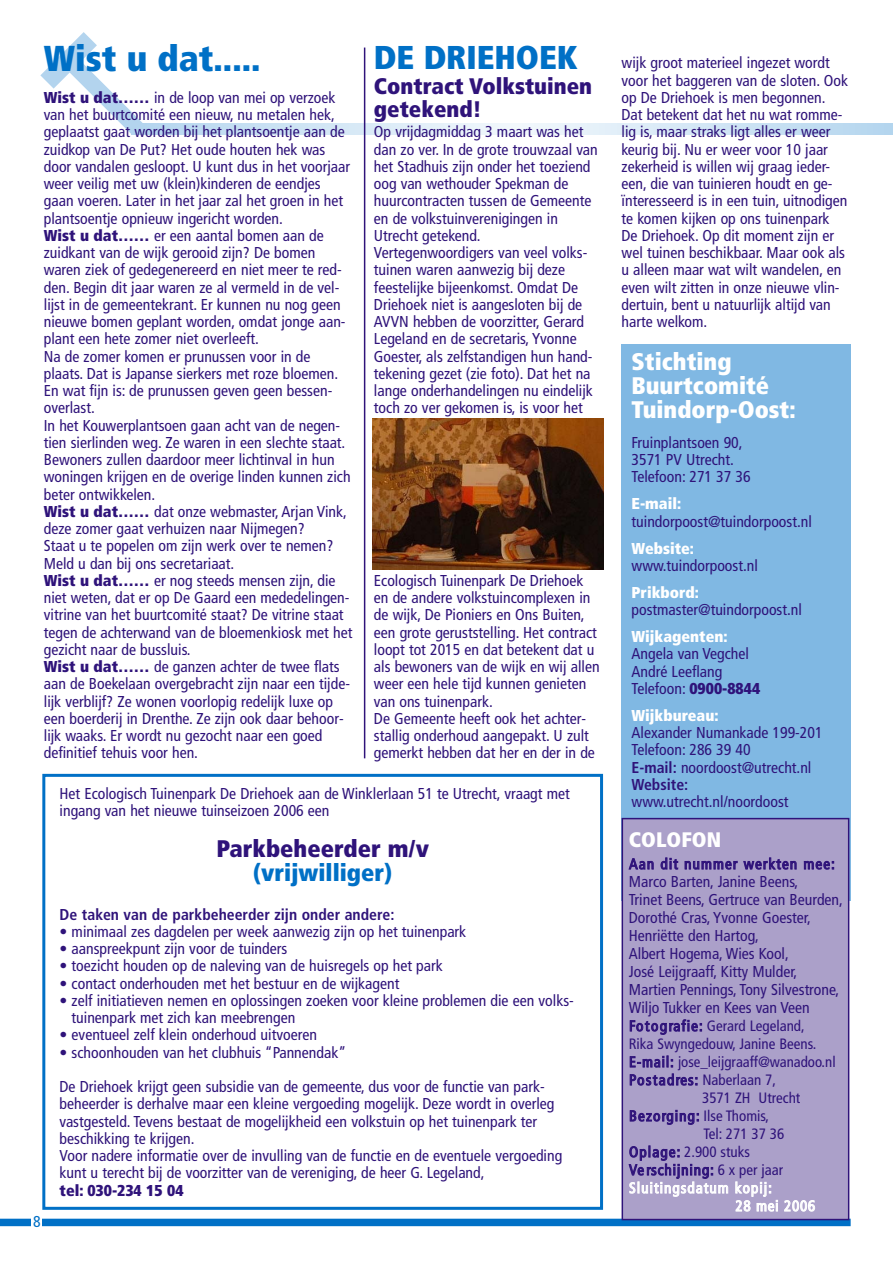
<style>
.page{position:relative;width:893px;height:1263px;background:#fff}
.page>*{position:absolute;margin:0;border:0;box-sizing:border-box;transform-origin:0 0}
.t1{font:900 condensed 36px "Frutiger";color:#0070c6}
.t2{font:900 condensed 33px "Frutiger";color:#0070c6}
.t3{font:900 condensed 24px/24px "Frutiger";color:#fff}
.t4{font:900 condensed 24px "Frutiger";color:#2f137a}
.t5{font:900 condensed 24px "Frutiger";color:#0070c6}
.t6{font:900 condensed 22.5px/22.5px "Frutiger";color:#2f137a}
.t7{font:900 condensed 21px "Frutiger";color:#fff}
.t8{font:condensed 15.75px/17.2px "Frutiger";color:#2f137a}
.t9{font:900 condensed 15.75px "Frutiger";color:#fff}
.t10{font:700 condensed 15.75px "Frutiger";color:#2f137a}
.t11{font:900 condensed 15.75px "Frutiger";color:#2f137a}
.t12{font:condensed 15.75px "Frutiger";color:#0070c6}
.t13{font:condensed 15px "Frutiger";color:#2f137a}
.t14{font:condensed 15px/18px "Frutiger";letter-spacing:.075em;color:#fff}
.t15{font:condensed 15px "Frutiger";letter-spacing:.08em;color:#2f137a}
.t16{font:condensed 15px "Frutiger";letter-spacing:.065em;color:#2f137a}
.s1{font-weight:900}
.s2{font-weight:700}
</style>
<div class="page">
<div style="left:0;top:1219px;width:850px;height:7px;background:#0070c6"></div>
<div style="left:219px;top:123px;width:594px;height:12px;background:#c1ddf1"></div>
<div style="left:242px;top:123px;width:547px;height:12px;background:#c5dff2"></div>
<div style="left:266px;top:123px;width:499px;height:12px;background:#c9e1f3"></div>
<div style="left:290px;top:123px;width:451px;height:12px;background:#cde3f4"></div>
<div style="left:314px;top:123px;width:404px;height:12px;background:#d1e5f5"></div>
<div style="left:338px;top:123px;width:356px;height:12px;background:#d5e8f6"></div>
<svg style="left:363px;top:123px;width:3px;height:12px"></svg>
<div style="left:367px;top:123px;width:297px;height:12px;background:#daeaf7"></div>
<div style="left:391px;top:123px;width:249px;height:12px;background:#deedf8"></div>
<div style="left:415px;top:123px;width:202px;height:12px;background:#e2eff9"></div>
<div style="left:438px;top:123px;width:155px;height:12px;background:#e6f1f9"></div>
<div style="left:462px;top:123px;width:107px;height:12px;background:#eaf3fa"></div>
<div style="left:486px;top:123px;width:59px;height:12px;background:#eef6fb"></div>
<div style="left:510px;top:123px;width:12px;height:12px;background:#f2f8fc"></div>
<div style="left:31px;top:1214px;width:11px;height:48px;background:#fff"></div>
<hr style="left:364px;top:48px;width:1px;height:710px;background:#2f137a">
<div style="left:621px;top:345px;width:229px;height:556px;background:#80b8e3"></div>
<div style="left:622px;top:819px;width:226px;height:401px;background:#aba0c9"></div>
<div style="left:621px;top:818px;width:228px;height:402px;border:2px solid #2f137a"></div>
<div style="left:42px;top:774px;width:561px;height:436px;border:3px solid #0070c6"></div>
<img style="left:372px;top:418px;width:231px;height:152px">
<svg style="left:131px;top:123px;width:27px;height:12px"></svg>
<h1 class="t1" style="left:44px;top:44px;width:218px">Wist u dat.....</h1>
<p class="t8" style="left:44px;top:90px;width:310px"><span class="s1">Wist u dat……</span> in de loop van mei op verzoek van het buurtcomité een nieuw, nu metalen hek, geplaatst gaat worden bij het plantsoentje aan de zuidkop van De Put? Het oude houten hek was door vandalen gesloopt. U kunt dus in het voorjaar weer veilig met uw (klein)kinderen de eendjes gaan voeren. Later in het jaar zal het groen in het plantsoentje opnieuw ingericht worden.<br><span class="s1">Wist u dat……</span> er een aantal bomen aan de zuidkant van de wijk gerooid zijn? De bomen waren ziek of gedegenereerd en niet meer te red&shy;den. Begin dit jaar waren ze al vermeld in de vel&shy;lijst in de gemeentekrant. Er kunnen nu nog geen nieuwe bomen geplant worden, omdat jonge aan&shy;plant een hete zomer niet overleeft.<br>Na de zomer komen er prunussen voor in de plaats. Dat is Japanse sierkers met roze bloemen.<br>En wat fijn is: de prunussen geven geen bessen&shy;overlast.<br>In het Kouwerplantsoen gaan acht van de negen&shy;tien sierlinden weg. Ze waren in een slechte staat.<br>Bewoners zullen daardoor meer lichtinval in hun woningen krijgen en de overige linden kunnen zich beter ontwikkelen.<br><span class="s1">Wist u dat……</span> dat onze webmaster, Arjan Vink, deze zomer gaat verhuizen naar Nijmegen?<br>Staat u te popelen om zijn werk over te nemen?<br>Meld u dan bij ons secretariaat.<br><span class="s1">Wist u dat……</span> er nog steeds mensen zijn, die niet weten, dat er op De Gaard een mededelingen&shy;vitrine van het buurtcomité staat? De vitrine staat tegen de achterwand van de bloemenkiosk met het gezicht naar de bussluis.<br><span class="s1">Wist u dat……</span> de ganzen achter de twee flats aan de Boekelaan overgebracht zijn naar een tijde&shy;lijk verblijf? Ze wonen voorlopig redelijk luxe op een boerderij in Drenthe. Ze zijn ook daar behoor&shy;lijk waaks. Er wordt nu gezocht naar een goed definitief tehuis voor hen.</p>
<h2 class="t2" style="left:374px;top:44px;width:205px">DE DRIEHOEK</h2>
<h3 class="t6" style="left:374px;top:77px;width:220px">Contract Volkstuinen getekend!</h3>
<p class="t8" style="left:374px;top:124px;width:225px">Op vrijdagmiddag 3 maart was het dan zo ver. In de grote trouwzaal van het Stadhuis zijn onder het toeziend oog van wethouder Spekman de huurcontracten tussen de Gemeente en de volkstuinverenigingen in Utrecht getekend.<br>Vertegenwoordigers van veel volks&shy;tuinen waren aanwezig bij deze feestelijke bijeenkomst. Omdat De Driehoek niet is aangesloten bij de AVVN hebben de voorzitter, Gerard Legeland en de secretaris, Yvonne Goester, als zelfstandigen hun hand&shy;tekening gezet (zie foto). Dat het na lange onderhandelingen nu eindelijk toch zo ver gekomen is, is voor het</p>
<p class="t8" style="left:374px;top:573px;width:227px">Ecologisch Tuinenpark De Driehoek en de andere volkstuincomplexen in de wijk, De Pioniers en Ons Buiten, een grote geruststelling. Het contract loopt tot 2015 en dat betekent dat u als bewoners van de wijk en wij allen weer een hele tijd kunnen genieten van ons tuinenpark.<br>De Gemeente heeft ook het achter&shy;stallig onderhoud aangepakt. U zult gemerkt hebben dat her en der in de</p>
<p class="t12" style="left:33px;top:1215px;width:9px">8</p>
<p class="t8" style="left:60px;top:786px;width:511px">Het Ecologisch Tuinenpark De Driehoek aan de Winklerlaan 51 te Utrecht, vraagt met ingang van het nieuwe tuinseizoen 2006 een</p>
<h3 class="t4" style="left:216px;top:839px;width:214px">Parkbeheerder m/v</h3>
<h3 class="t5" style="left:253px;top:863px;width:141px">(vrijwilliger)</h3>
<p class="t10" style="left:60px;top:908px;width:336px">De taken van de parkbeheerder zijn onder andere:</p>
<p class="t8" style="left:60px;top:924px;width:408px">• minimaal zes dagdelen per week aanwezig zijn op het tuinenpark</p>
<p class="t8" style="left:60px;top:941px;width:229px">• aanspreekpunt zijn voor de tuinders</p>
<p class="t8" style="left:60px;top:958px;width:385px">• toezicht houden op de naleving van de huisregels op het park</p>
<p class="t8" style="left:60px;top:976px;width:341px">• contact onderhouden met het bestuur en de wijkagent</p>
<p class="t8" style="left:72px;top:993px;width:503px;text-indent:-12px">• zelf initiatieven nemen en oplossingen zoeken voor kleine problemen die een volks&shy;tuinenpark met zich kan meebrengen</p>
<p class="t8" style="left:60px;top:1027px;width:259px">• eventueel zelf klein onderhoud uitvoeren</p>
<p class="t8" style="left:60px;top:1036px;width:486px;line-height:34.5px">• schoonhouden van het clubhuis “Pannendak”<br>De Driehoek krijgt geen subsidie van de gemeente, dus voor de functie van park-</p>
<p class="t8" style="left:60px;top:1096px;width:504px">beheerder is derhalve maar een kleine vergoeding mogelijk. Deze wordt in overleg vastgesteld. Tevens bestaat de mogelijkheid een volkstuin op het tuinenpark ter beschikking te krijgen.<br>Voor nadere informatie over de invulling van de functie en de eventuele vergoeding kunt u terecht bij de voorzitter van de vereniging, de heer G. Legeland,</p>
<p class="t11" style="left:60px;top:1184px;width:125px">tel: 030-234 15 04</p>
<p class="t8" style="left:621px;top:55px;width:228px">wijk groot materieel ingezet wordt voor het baggeren van de sloten. Ook op De Driehoek is men begonnen.<br>Dat betekent dat het nu wat romme&shy;lig is, maar straks ligt alles er weer keurig bij. Nu er weer voor 10 jaar zekerheid is willen wij graag ieder&shy;een, die van tuinieren houdt en ge&shy;ïnteresseerd is in een tuin, uitnodigen te komen kijken op ons tuinenpark De Driehoek. Op dit moment zijn er wel tuinen beschikbaar. Maar ook als u alleen maar wat wilt wandelen, en even wilt zitten in onze nieuwe vlin&shy;dertuin, bent u natuurlijk altijd van harte welkom.</p>
<h3 class="t3" style="left:631px;top:352px;width:165px">Stichting<br>Buurtcomité<br>Tuindorp-Oost:</h3>
<p class="t8" style="left:631px;top:435px;width:121px">Fruinplantsoen 90,<br>3571 PV Utrecht.<br>Telefoon: 271 37 36</p>
<p class="t9" style="left:631px;top:497px;width:51px">E-mail:</p>
<p class="t8" style="left:631px;top:514px;width:182px">tuindorpoost@tuindorpoost.nl</p>
<p class="t9" style="left:631px;top:542px;width:64px">Website:</p>
<p class="t8" style="left:631px;top:558px;width:128px">www.tuindorpoost.nl</p>
<p class="t9" style="left:631px;top:586px;width:69px">Prikbord:</p>
<p class="t8" style="left:631px;top:602px;width:172px">postmaster@tuindorpoost.nl</p>
<p class="t9" style="left:631px;top:630px;width:97px">Wijkagenten:</p>
<p class="t8" style="left:631px;top:646px;width:130px">Angela van Vegchel<br>André Leeflang<br>Telefoon: <span class="s1">0900-8844</span></p>
<p class="t9" style="left:631px;top:709px;width:88px">Wijkbureau:</p>
<p class="t8" style="left:631px;top:725px;width:192px">Alexander Numankade 199-201<br>Telefoon: 286 39 40<br><span class="s2">E-mail:</span> noordoost@utrecht.nl<br><span class="s2">Website:</span></p>
<p class="t8" style="left:631px;top:794px;width:158px">www.utrecht.nl/noordoost</p>
<h3 class="t7" style="left:628px;top:831px;width:94px">COLOFON</h3>
<p class="t15" style="left:629px;top:858px;width:207px">Aan dit nummer werkten mee:</p>
<p class="t8" style="left:628px;top:874px;width:216px;line-height:18px">Marco Barten, Janine Beens,<br>Trinet Beens, Gertruce van Beurden,<br>Dorothé Cras, Yvonne Goester,<br>Henriëtte den Hartog,<br>Albert Hogema, Wies Kool,<br>José Leijgraaff, Kitty Mulder,<br>Martien Pennings, Tony Silvestrone,<br>Wiljo Tukker en Kees van Veen</p>
<p class="t13" style="left:629px;top:1020px;width:177px">Fotografie: Gerard Legeland,</p>
<p class="t13" style="left:628px;top:1038px;width:189px">Rika Swyngedouw, Janine Beens.</p>
<p class="t13" style="left:629px;top:1056px;width:208px">E-mail: jose_leijgraaff@wanadoo.nl</p>
<p class="t13" style="left:629px;top:1074px;width:148px">Postadres: Naberlaan 7,</p>
<p class="t13" style="left:702px;top:1092px;width:100px">3571 ZH Utrecht</p>
<p class="t13" style="left:629px;top:1110px;width:142px">Bezorging: Ilse Thomis,</p>
<p class="t13" style="left:703px;top:1128px;width:82px">Tel: 271 37 36</p>
<p class="t13" style="left:629px;top:1146px;width:122px">Oplage: 2.900 stuks</p>
<p class="t16" style="left:629px;top:1164px;width:156px">Verschijning: 6 x per jaar</p>
<p class="t14" style="left:735px;top:1180px;width:81px;text-indent:-106px">Sluitingsdatum kopij:<br>28 mei 2006</p>
</div>
